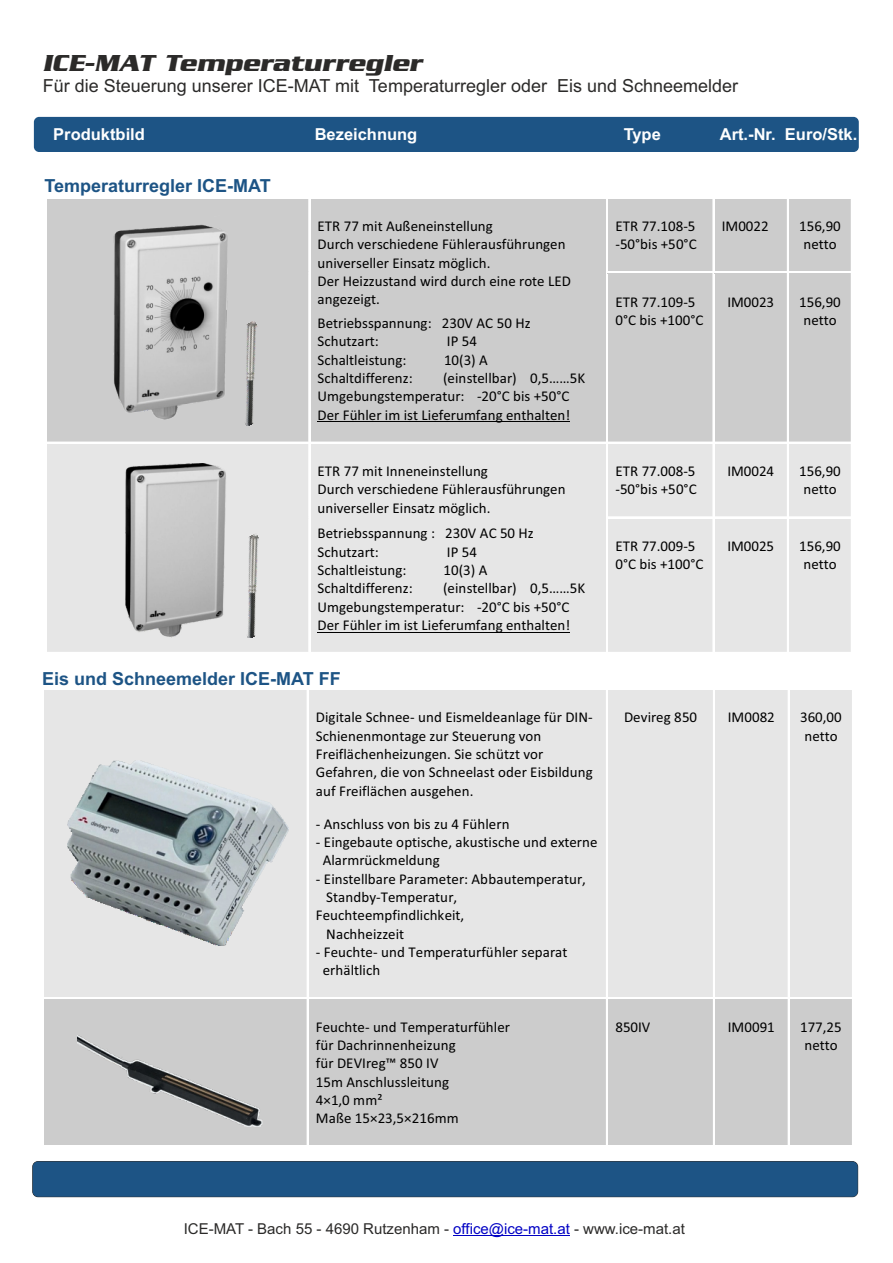
<style>
.page{position:relative;width:893px;height:1263px;background:#fff}
.page>*{position:absolute;margin:0;border:0;box-sizing:border-box;transform-origin:0 0}
.t1{font:italic 700 24px "Serpentine";color:#2b2a29}
.t2{font:18px "Arial";color:#2b2a29}
.t3{font:700 18px "Arial";color:#1d5485}
.t4{font:700 16.5px "Arial";color:#fefefe}
.t5{font:15px/18.3px "Calibri";color:#000}
.t6{font:15px "Arial";color:#2b2a29}
.s1{color:#0000c4}
</style>
<div class="page">
<div style="left:34px;top:117px;width:825px;height:35px;background:#1d5485;border-radius:5px"></div>
<div style="left:47px;top:198px;width:262px;height:244px;background:#ccc"></div>
<div style="left:310px;top:198px;width:297px;height:244px;background:#ccc"></div>
<hr style="left:318px;top:421px;width:252px;height:1px;background:#000">
<div style="left:608px;top:198px;width:105px;height:74px;background:#ccc"></div>
<div style="left:715px;top:198px;width:72px;height:74px;background:#ccc"></div>
<div style="left:789px;top:198px;width:62px;height:74px;background:#ccc"></div>
<hr style="left:308px;top:198px;width:1px;height:74px;background:#fff">
<hr style="left:606px;top:198px;width:1px;height:74px;background:#fff">
<div style="left:608px;top:274px;width:105px;height:168px;background:#ccc"></div>
<div style="left:715px;top:274px;width:72px;height:168px;background:#ccc"></div>
<div style="left:789px;top:274px;width:62px;height:168px;background:#ccc"></div>
<hr style="left:608px;top:271px;width:105px;height:1px;background:#fff">
<hr style="left:608px;top:273px;width:105px;height:1px;background:#ccc">
<hr style="left:714px;top:271px;width:73px;height:1px;background:#fff">
<hr style="left:714px;top:273px;width:73px;height:1px;background:#ccc">
<hr style="left:789px;top:271px;width:62px;height:1px;background:#fff">
<hr style="left:789px;top:273px;width:62px;height:1px;background:#ccc">
<hr style="left:308px;top:274px;width:1px;height:168px;background:#fff">
<hr style="left:606px;top:274px;width:1px;height:168px;background:#fff">
<div style="left:47px;top:443px;width:262px;height:209px;background:#e6e6e6"></div>
<div style="left:310px;top:443px;width:297px;height:209px;background:#e6e6e6"></div>
<hr style="left:318px;top:632px;width:252px;height:1px;background:#000">
<div style="left:608px;top:443px;width:105px;height:74px;background:#e6e6e6"></div>
<div style="left:715px;top:443px;width:72px;height:74px;background:#e6e6e6"></div>
<div style="left:789px;top:443px;width:62px;height:74px;background:#e6e6e6"></div>
<hr style="left:308px;top:443px;width:1px;height:74px;background:#fff">
<hr style="left:606px;top:443px;width:1px;height:74px;background:#fff">
<div style="left:608px;top:518px;width:105px;height:134px;background:#e6e6e6"></div>
<div style="left:715px;top:518px;width:72px;height:134px;background:#e6e6e6"></div>
<div style="left:789px;top:518px;width:62px;height:134px;background:#e6e6e6"></div>
<hr style="left:608px;top:516px;width:105px;height:1px;background:#fff">
<hr style="left:714px;top:516px;width:73px;height:1px;background:#fff">
<hr style="left:789px;top:516px;width:62px;height:1px;background:#fff">
<hr style="left:308px;top:518px;width:1px;height:134px;background:#fff">
<hr style="left:606px;top:518px;width:1px;height:134px;background:#fff">
<img style="left:113px;top:224px;width:115px;height:195px">
<img style="left:125px;top:464px;width:101px;height:173px">
<img style="left:205px;top:321px;width:53px;height:105px">
<img style="left:207px;top:534px;width:52px;height:104px">
<div style="left:44px;top:690px;width:263px;height:307px;background:#e6e6e6"></div>
<div style="left:309px;top:690px;width:298px;height:307px;background:#e6e6e6"></div>
<div style="left:608px;top:690px;width:105px;height:307px;background:#e6e6e6"></div>
<div style="left:715px;top:690px;width:73px;height:307px;background:#e6e6e6"></div>
<div style="left:790px;top:690px;width:62px;height:307px;background:#e6e6e6"></div>
<hr style="left:606px;top:690px;width:1px;height:307px;background:#fff">
<div style="left:44px;top:999px;width:263px;height:146px;background:#ccc"></div>
<div style="left:309px;top:999px;width:298px;height:146px;background:#ccc"></div>
<div style="left:608px;top:999px;width:105px;height:146px;background:#ccc"></div>
<div style="left:715px;top:999px;width:73px;height:146px;background:#ccc"></div>
<div style="left:790px;top:999px;width:62px;height:146px;background:#ccc"></div>
<hr style="left:606px;top:999px;width:1px;height:146px;background:#fff">
<div style="left:33px;top:1161px;width:825px;height:36px;background:#1d5485;border-radius:5px"></div>
<img style="left:68px;top:760px;width:221px;height:185px">
<img style="left:78px;top:1035px;width:184px;height:91px">
<hr style="left:453px;top:1235px;width:117px;height:1px;background:#0000c4">
<h1 class="t1" style="left:43px;top:52px;width:380px">ICE-MAT Temperaturregler</h1>
<p class="t2" style="left:43px;top:79px;width:697px">Für die Steuerung unserer ICE-MAT mit Temperaturregler oder Eis und Schneemelder</p>
<p class="t4" style="left:53px;top:128px;width:93px">Produktbild</p>
<p class="t4" style="left:315px;top:128px;width:104px">Bezeichnung</p>
<p class="t4" style="left:624px;top:128px;width:39px">Type</p>
<p class="t4" style="left:720px;top:128px;width:139px">Art.-Nr. Euro/Stk.</p>
<p class="t3" style="left:44px;top:179px;width:228px">Temperaturregler ICE-MAT</p>
<p class="t5" style="left:318px;top:218px;width:255px">ETR 77 mit Außeneinstellung<br>Durch verschiedene Fühlerausführungen universeller Einsatz möglich.<br>Der Heizzustand wird durch eine rote LED angezeigt.</p>
<p class="t5" style="left:318px;top:315px;width:214px">Betriebsspannung: 230V AC 50 Hz<br>Schutzart:</p>
<p class="t5" style="left:447px;top:333px;width:32px">IP 54</p>
<p class="t5" style="left:318px;top:352px;width:90px">Schaltleistung:</p>
<p class="t5" style="left:444px;top:352px;width:45px">10(3) A</p>
<p class="t5" style="left:318px;top:370px;width:97px">Schaltdifferenz:</p>
<p class="t5" style="left:318px;top:370px;width:269px;text-indent:125px">(einstellbar) 0,5……5K<br>Umgebungstemperatur: -20°C bis +50°C<br>Der Fühler im ist Lieferumfang enthalten!</p>
<p class="t5" style="left:318px;top:463px;width:249px">ETR 77 mit Inneneinstellung<br>Durch verschiedene Fühlerausführungen universeller Einsatz möglich.</p>
<p class="t5" style="left:318px;top:525px;width:218px">Betriebsspannung : 230V AC 50 Hz<br>Schutzart:</p>
<p class="t5" style="left:447px;top:544px;width:32px">IP 54</p>
<p class="t5" style="left:318px;top:562px;width:90px">Schaltleistung:</p>
<p class="t5" style="left:444px;top:562px;width:45px">10(3) A</p>
<p class="t5" style="left:318px;top:581px;width:97px">Schaltdifferenz:</p>
<p class="t5" style="left:318px;top:581px;width:269px;text-indent:125px">(einstellbar) 0,5……5K<br>Umgebungstemperatur: -20°C bis +50°C<br>Der Fühler im ist Lieferumfang enthalten!</p>
<p class="t3" style="left:42px;top:671px;width:300px">Eis und Schneemelder ICE-MAT FF</p>
<p class="t5" style="left:316px;top:709px;width:278px">Digitale Schnee- und Eismeldeanlage für DIN-Schienenmontage zur Steuerung von Freiflächenheizungen. Sie schützt vor Gefahren, die von Schneelast oder Eisbildung auf Freiflächen ausgehen.</p>
<p class="t5" style="left:316px;top:816px;width:195px">- Anschluss von bis zu 4 Fühlern</p>
<p class="t5" style="left:323px;top:834px;width:276px;text-indent:-7px">- Eingebaute optische, akustische und externe<br>Alarmrückmeldung</p>
<p class="t5" style="left:316px;top:871px;width:271px">- Einstellbare Parameter: Abbautemperatur,</p>
<p class="t5" style="left:326px;top:889px;width:132px">Standby-Temperatur,</p>
<p class="t5" style="left:316px;top:907px;width:150px">Feuchteempfindlichkeit,</p>
<p class="t5" style="left:326px;top:926px;width:79px">Nachheizzeit</p>
<p class="t5" style="left:323px;top:944px;width:246px;text-indent:-7px">- Feuchte- und Temperaturfühler separat erhältlich</p>
<p class="t5" style="left:615px;top:218px;width:83px">ETR 77.108-5 -50°bis +50°C</p>
<p class="t5" style="left:722px;top:218px;width:48px">IM0022</p>
<p class="t5" style="left:799px;top:218px;width:43px">156,90 netto</p>
<p class="t5" style="left:615px;top:294px;width:89px">ETR 77.109-5<br>0°C bis +100°C</p>
<p class="t5" style="left:727px;top:294px;width:48px">IM0023</p>
<p class="t5" style="left:799px;top:294px;width:43px">156,90 netto</p>
<p class="t5" style="left:615px;top:463px;width:83px">ETR 77.008-5 -50°bis +50°C</p>
<p class="t5" style="left:727px;top:463px;width:48px">IM0024</p>
<p class="t5" style="left:799px;top:463px;width:43px">156,90 netto</p>
<p class="t5" style="left:615px;top:538px;width:89px">ETR 77.009-5<br>0°C bis +100°C</p>
<p class="t5" style="left:727px;top:538px;width:48px">IM0025</p>
<p class="t5" style="left:799px;top:538px;width:43px">156,90 netto</p>
<p class="t5" style="left:624px;top:709px;width:75px">Devireg 850</p>
<p class="t5" style="left:728px;top:709px;width:48px">IM0082</p>
<p class="t5" style="left:800px;top:709px;width:43px">360,00 netto</p>
<p class="t5" style="left:316px;top:1019px;width:196px">Feuchte- und Temperaturfühler für Dachrinnenheizung<br>für DEVIreg™ 850 IV<br>15m Anschlussleitung<br>4×1,0 mm²<br>Maße 15×23,5×216mm</p>
<p class="t5" style="left:615px;top:1019px;width:36px">850IV</p>
<p class="t5" style="left:728px;top:1019px;width:48px">IM0091</p>
<p class="t5" style="left:800px;top:1019px;width:43px">177,25 netto</p>
<p class="t6" style="left:184px;top:1222px;width:503px">ICE-MAT - Bach 55 - 4690 Rutzenham - <span class="s1">office@ice-mat.at</span> - www.ice-mat.at</p>
</div>
